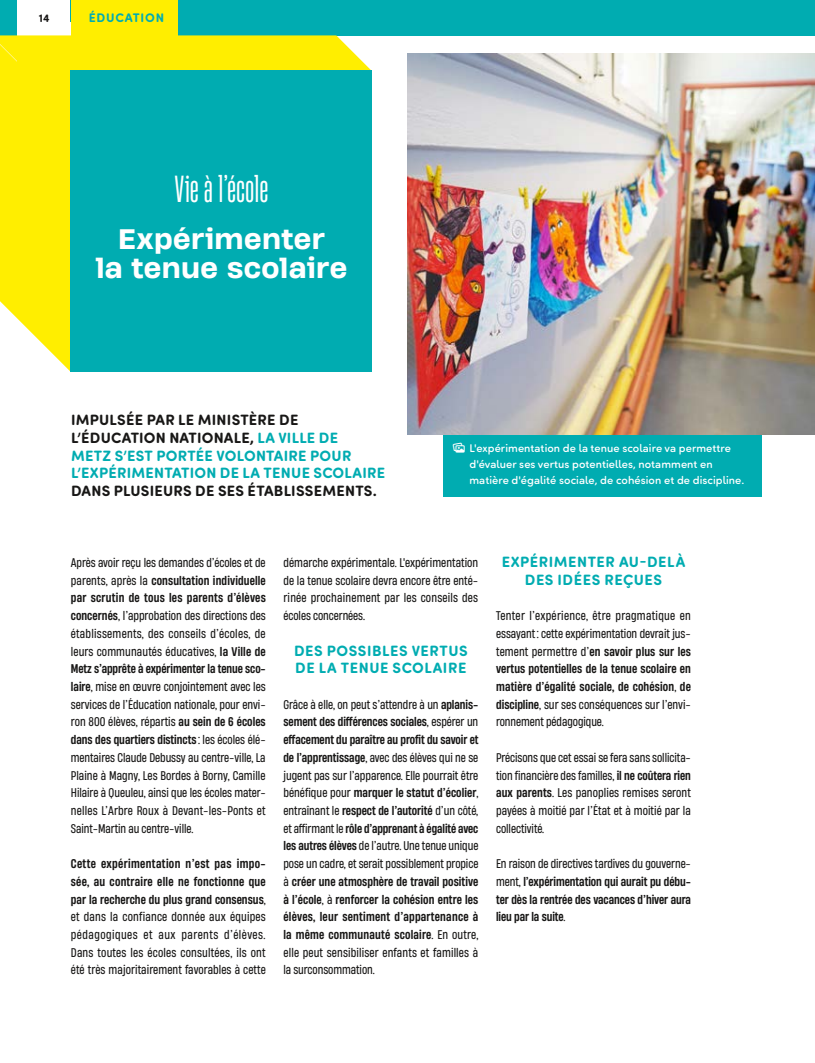
<style>
.page{position:relative;width:815px;height:1063px;background:#fff}
.page>*{position:absolute;margin:0;border:0;box-sizing:border-box;transform-origin:0 0}
.Surtitres_Articles{font:35.38px "Heading Now 24";letter-spacing:.02em;color:#fff}
.Titre_Heading_7_5_mm{font:500 26.62px/29.2px "Heading Now 75";letter-spacing:.02em;color:#fff;text-align:center}
.Chapo{font:700 15px/17.8px "Sofia Pro Soft";letter-spacing:.015em;color:#181716}
.t1{font:700 15px/17.8px "Sofia Pro Soft";letter-spacing:.035em;color:#00acb1}
.Gabarit_-_Entête{font:700 12.5px "Sofia Pro Soft";letter-spacing:.065em;color:#00acb1}
.Texte_courant_-_Heading{font:11.88px/17.8px "Heading Now 54";letter-spacing:.005em;color:#181716;text-align:justify}
.Texte_courant_-_Heading-2{font:500 11.88px/17.8px "Heading Now 55";letter-spacing:.005em;color:#181716;text-align:justify}
.t2{font:500 11.25px/16px "Sofia Pro Soft";letter-spacing:.005em;color:#fff}
.t3{font:700 11.25px "Sofia Pro Soft";color:#181716}
.s1{color:#00acb1}
.s2{font-family:"SF Pro Text";font-size:11.88px}
.s3{font-family:"Heading Now 55";font-weight:500}
.s4{font-family:"Heading Now 54";font-weight:400}
</style>
<div class="page">
<div style="left:0;top:0;width:814px;height:35px;background:#00acb1"></div>
<div style="left:18px;top:0;width:53px;height:35px;background:#fff"></div>
<div style="left:71px;top:0;width:107px;height:35px;background:#fe0"></div>
<svg style="left:0;top:35px;width:372px;height:337px;background:#f9ee1d"></svg>
<div style="left:18px;top:58px;width:53px;height:62px;background:#fe0"></div>
<div style="left:71px;top:71px;width:301px;height:301px;background:#00acb1"></div>
<div style="left:443px;top:434px;width:319px;height:62px;background:#00acb1"></div>
<img style="left:407px;top:53px;width:408px;height:381px">
<p class="t3" style="left:39px;top:10px;width:12px">14</p>
<p class="Gabarit_-_Entête" style="left:89px;top:8px;width:77px">ÉDUCATION</p>
<p class="Surtitres_Articles" style="left:175px;top:165px;width:95px">Vie à l’école</p>
<p class="Titre_Heading_7_5_mm" style="left:96px;top:223px;width:253px">Expérimenter<br>la tenue scolaire</p>
<p class="Chapo" style="left:71px;top:410px;width:316px">IMPULSÉE PAR LE MINISTÈRE DE L’ÉDUCATION NATIONALE, <span class="s1">LA VILLE DE<br>METZ S’EST PORTÉE VOLONTAIRE POUR L’EXPÉRIMENTATION DE LA TENUE SCOLAIRE </span>DANS PLUSIEURS DE SES ÉTABLISSEMENTS.</p>
<p class="t2" style="left:469px;top:440px;width:276px;text-indent:-18px"><span class="s2">㍵</span> L'expérimentation de la tenue scolaire va permettre d'évaluer ses vertus potentielles, notamment en matière d'égalité sociale, de cohésion et de discipline.</p>
<p class="Texte_courant_-_Heading" style="left:71px;top:553px;width:196px">Après avoir reçu les demandes d’écoles et de parents, après la <span class="s3">consultation individuelle par scrutin de tous les parents d’élèves concernés</span>, l’approbation des directions des établissements, des conseils d’écoles, de leurs communautés éducatives, <span class="s3">la Ville de Metz s’apprête à expérimenter la tenue sco&shy;laire</span>, mise en œuvre conjointement avec les services de l’Éducation nationale, pour envi&shy;ron 800 élèves, répartis <span class="s3">au sein de 6 écoles dans des quartiers distincts</span> : les écoles élé&shy;mentaires Claude Debussy au centre-ville, La Plaine à Magny, Les Bordes à Borny, Camille Hilaire à Queuleu, ainsi que les écoles mater&shy;nelles L’Arbre Roux à Devant-les-Ponts et Saint-Martin au centre-ville.</p>
<p class="Texte_courant_-_Heading" style="left:71px;top:854px;width:196px"><span class="s3">Cette expérimentation n’est pas impo&shy;sée, au contraire elle ne fonctionne que par la recherche du plus grand consensus</span>, et dans la confiance donnée aux équipes pédagogiques et aux parents d’élèves.<br>Dans toutes les écoles consultées, ils ont été très majoritairement favorables à cette</p>
<p class="Texte_courant_-_Heading" style="left:283px;top:553px;width:196px">démarche expérimentale. L'expérimentation de la tenue scolaire devra encore être enté&shy;rinée prochainement par les conseils des écoles concernées.</p>
<h2 class="t1" style="left:294px;top:641px;width:175px">DES POSSIBLES VERTUS<br>DE LA TENUE SCOLAIRE</h2>
<p class="Texte_courant_-_Heading-2" style="left:283px;top:695px;width:197px"><span class="s4">Grâce à elle, on peut s’attendre à un</span> aplanis&shy;sement des différences sociales<span class="s4">, espérer un </span>effacement du paraître au profit du savoir et de l’apprentissage<span class="s4">, avec des élèves qui ne se jugent pas sur l’apparence. Elle pourrait être bénéfique pour</span> marquer le statut d’écolier<span class="s4">, entraînant le</span> respect de l’autorité <span class="s4">d’un côté, et affirmant le</span> rôle d’apprenant à égalité avec les autres élèves <span class="s4">de l’autre. Une tenue unique pose un cadre, et serait possiblement propice à</span> créer une atmosphère de travail positive à l’école<span class="s4">, à</span> renforcer la cohésion entre les élèves, leur sentiment d’appartenance à la même communauté scolaire<span class="s4">. En outre, elle peut sensibiliser enfants et familles à la surconsommation.</span></p>
<h2 class="t1" style="left:502px;top:552px;width:185px;text-align:center">EXPÉRIMENTER AU-DELÀ<br>DES IDÉES REÇUES</h2>
<p class="Texte_courant_-_Heading" style="left:496px;top:606px;width:196px">Tenter l’expérience, être pragmatique en essayant: cette expérimentation devrait jus&shy;tement permettre d’<span class="s3">en savoir plus sur les vertus potentielles de la tenue scolaire en matière d’égalité sociale, de cohésion</span>, <span class="s3">de discipline</span>, sur ses conséquences sur l’envi&shy;ronnement pédagogique.</p>
<p class="Texte_courant_-_Heading" style="left:496px;top:748px;width:196px">Précisons que cet essai se fera sans sollicita&shy;tion financière des familles, <span class="s3">il ne coûtera rien aux parents</span>. Les panoplies remises seront payées à moitié par l’État et à moitié par la collectivité.</p>
<p class="Texte_courant_-_Heading-2" style="left:496px;top:854px;width:196px"><span class="s4">En raison de directives tardives du gouverne&shy;ment,</span> l’expérimentation qui aurait pu débu&shy;ter dès la rentrée des vacances d’hiver aura lieu par la suite<span class="s4">.</span></p>
</div>
